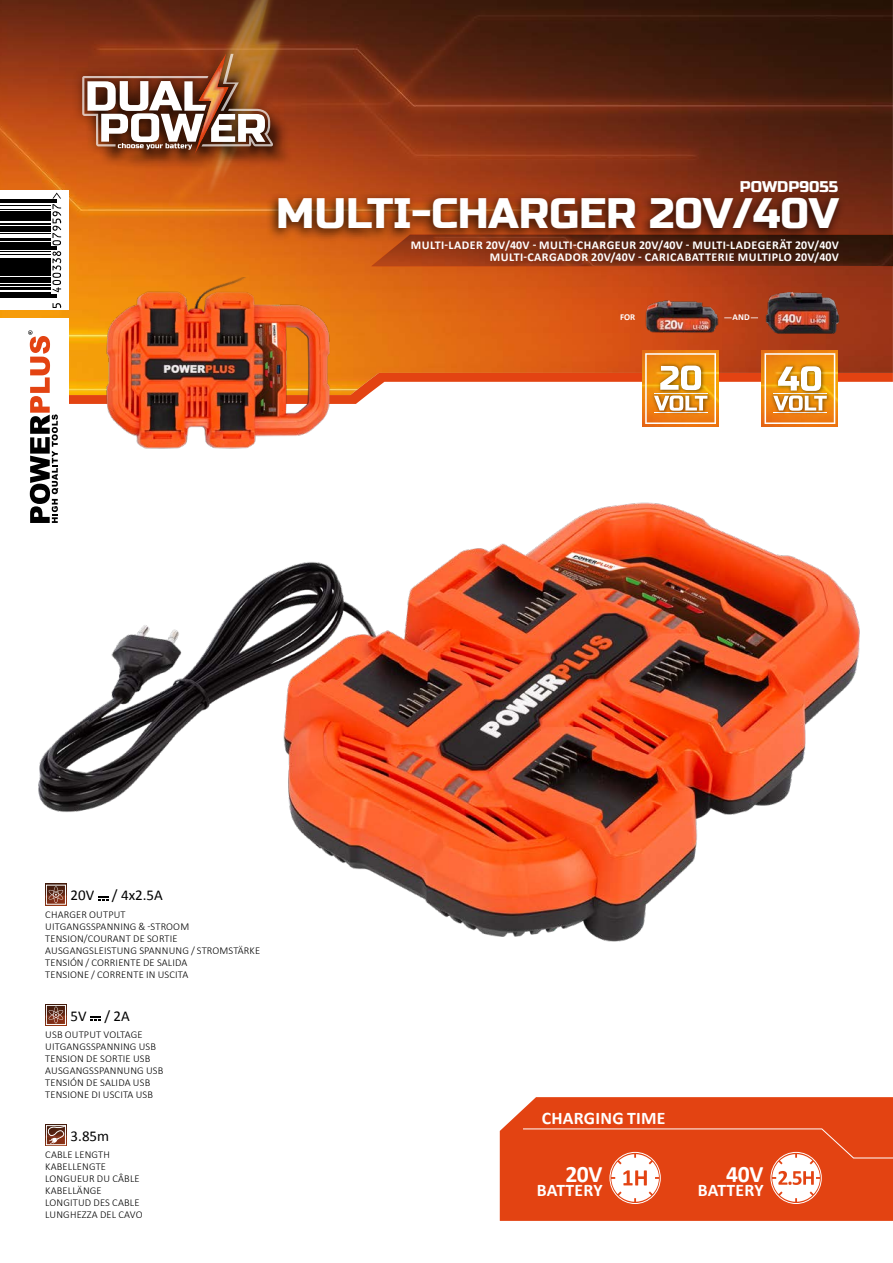
<style>
.page{position:relative;width:893px;height:1263px;background:#fff}
.page>*{position:absolute;margin:0;border:0;box-sizing:border-box;transform-origin:0 0}
.t1{font:42.45px "Russo One";color:#fff}
.t2{font:700 23.7px "Calibri";letter-spacing:-.015em;color:#fff}
.t3{font:700 17.7px "Calibri";letter-spacing:.015em;color:#fff}
.t4{font:15.45px "Russo One";color:#fff}
.t5{font:15px "Calibri";color:#000}
.t6{font:700 12px/12px "Calibri";letter-spacing:.04em;color:#fff;text-align:right}
.t7{font:300 10.5px/12px "Calibri";letter-spacing:.015em;color:#000}
.t8{font:700 9px "Calibri";color:#fff}
</style>
<div class="page">
<div style="left:500px;top:1097px;width:393px;height:124px;background:#e34312"></div>
<img style="left:38px;top:502px;width:822px;height:440px">
<img style="left:0;top:0;width:893px;height:395px">
<img style="left:371px;top:235px;width:522px;height:31px">
<div style="left:266px;top:191px;width:580px;height:51px;background:#000;opacity:.75"></div>
<div style="left:0;top:318px;width:69px;height:218px;background:#fff"></div>
<svg style="left:28px;top:330px;width:30px;height:193px"></svg>
<img style="left:161px;top:0;width:175px;height:212px">
<div style="left:85px;top:57px;width:208px;height:115px;background:#000;opacity:.75"></div>
<div style="left:72px;top:44px;width:211px;height:118px;background:#000;opacity:.75"></div>
<img style="left:82px;top:54px;width:191px;height:100px">
<svg style="left:273px;top:881px;width:1px;height:27px"></svg>
<hr style="left:273px;top:908px;width:1px;height:72px;background:#fff">
<img style="left:45px;top:884px;width:4px;height:21px">
<svg style="left:49px;top:881px;width:20px;height:27px"></svg>
<div style="left:46px;top:885px;width:20px;height:19px;border:1px solid #fff"></div>
<svg style="left:98px;top:896px;width:11px;height:4px"></svg>
<img style="left:45px;top:1004px;width:4px;height:22px">
<svg style="left:49px;top:1004px;width:18px;height:22px"></svg>
<div style="left:46px;top:1005px;width:20px;height:20px;border:1px solid #fff"></div>
<svg style="left:90px;top:1016px;width:11px;height:4px"></svg>
<img style="left:45px;top:1124px;width:3px;height:22px">
<svg style="left:48px;top:1124px;width:19px;height:22px"></svg>
<div style="left:46px;top:1125px;width:20px;height:20px;border:1px solid #fff"></div>
<div style="left:0;top:191px;width:69px;height:119px;background:#fff"></div>
<svg style="left:0;top:192px;width:62px;height:116px"></svg>
<hr style="left:0;top:296px;width:57px;height:1px;background:#000">
<hr style="left:0;top:294px;width:57px;height:1px;background:#000">
<hr style="left:0;top:292px;width:51px;height:1px;background:#000">
<hr style="left:0;top:287px;width:51px;height:2px;background:#000">
<hr style="left:0;top:285px;width:51px;height:1px;background:#000">
<hr style="left:0;top:280px;width:51px;height:3px;background:#000">
<hr style="left:0;top:278px;width:51px;height:1px;background:#000">
<hr style="left:0;top:273px;width:51px;height:3px;background:#000">
<hr style="left:0;top:267px;width:51px;height:4px;background:#000">
<hr style="left:0;top:265px;width:51px;height:1px;background:#000">
<hr style="left:0;top:260px;width:51px;height:4px;background:#000">
<hr style="left:0;top:258px;width:51px;height:1px;background:#000">
<hr style="left:0;top:254px;width:51px;height:1px;background:#000">
<hr style="left:0;top:251px;width:51px;height:1px;background:#000">
<hr style="left:0;top:249px;width:57px;height:1px;background:#000">
<hr style="left:0;top:247px;width:57px;height:1px;background:#000">
<hr style="left:0;top:243px;width:51px;height:3px;background:#000">
<hr style="left:0;top:240px;width:51px;height:1px;background:#000">
<hr style="left:0;top:238px;width:51px;height:1px;background:#000">
<hr style="left:0;top:233px;width:51px;height:1px;background:#000">
<hr style="left:0;top:228px;width:51px;height:3px;background:#000">
<hr style="left:0;top:226px;width:51px;height:1px;background:#000">
<hr style="left:0;top:223px;width:51px;height:1px;background:#000">
<hr style="left:0;top:218px;width:51px;height:3px;background:#000">
<hr style="left:0;top:214px;width:51px;height:3px;background:#000">
<hr style="left:0;top:212px;width:51px;height:1px;background:#000">
<hr style="left:0;top:209px;width:51px;height:1px;background:#000">
<hr style="left:0;top:205px;width:51px;height:1px;background:#000">
<hr style="left:0;top:201px;width:57px;height:1px;background:#000">
<hr style="left:0;top:199px;width:57px;height:1px;background:#000">
<svg style="left:52px;top:303px;width:9px;height:5px"></svg>
<svg style="left:52px;top:251px;width:9px;height:41px"></svg>
<svg style="left:52px;top:193px;width:9px;height:52px"></svg>
<img style="left:757px;top:285px;width:91px;height:55px">
<img style="left:630px;top:293px;width:104px;height:51px">
<img style="left:98px;top:277px;width:239px;height:172px">
<img style="left:642px;top:351px;width:77px;height:76px">
<svg style="left:645px;top:353px;width:71px;height:71px"></svg>
<img style="left:762px;top:351px;width:76px;height:76px">
<svg style="left:764px;top:353px;width:71px;height:71px"></svg>
<svg style="left:522px;top:1128px;width:371px;height:74px;background:#e65c32"></svg>
<h3 class="t4" style="left:740px;top:177px;width:100px">POWDP9055</h3>
<h1 class="t1" style="left:276px;top:189px;width:564px">MULTI-CHARGER 20V/40V</h1>
<p class="t6" style="left:411px;top:239px;width:429px">MULTI-LADER 20V/40V - MULTI-CHARGEUR 20V/40V - MULTI-LADEGERÄT 20V/40V<br>MULTI-CARGADOR 20V/40V - CARICABATTERIE MULTIPLO 20V/40V</p>
<p class="t8" style="left:620px;top:312px;width:17px">FOR</p>
<p class="t8" style="left:733px;top:312px;width:19px">AND</p>
<h3 class="t5" style="left:71px;top:886px;width:94px">20V / 4x2.5A</h3>
<p class="t7" style="left:45px;top:908px;width:216px">CHARGER OUTPUT<br>UITGANGSSPANNING &amp; -STROOM<br>TENSION/COURANT DE SORTIE<br>AUSGANGSLEISTUNG SPANNUNG / STROMSTÄRKE<br>TENSIÓN / CORRIENTE DE SALIDA<br>TENSIONE / CORRENTE IN USCITA</p>
<h3 class="t5" style="left:71px;top:1006px;width:61px">5V / 2A</h3>
<p class="t7" style="left:45px;top:1028px;width:120px">USB OUTPUT VOLTAGE<br>UITGANGSSPANNING USB<br>TENSION DE SORTIE USB<br>AUSGANGSSPANNUNG USB<br>TENSIÓN DE SALIDA USB<br>TENSIONE DI USCITA USB</p>
<h3 class="t5" style="left:71px;top:1126px;width:40px">3.85m</h3>
<p class="t7" style="left:45px;top:1148px;width:99px">CABLE LENGTH<br>KABELLENGTE<br>LONGUEUR DU CÂBLE<br>KABELLÄNGE<br>LONGITUD DES CABLE<br>LUNGHEZZA DEL CAVO</p>
<h3 class="t3" style="left:542px;top:1106px;width:125px">CHARGING TIME</h3>
<h2 class="t2" style="left:565px;top:1159px;width:39px">20V</h2>
<h3 class="t3" style="left:537px;top:1179px;width:67px">BATTERY</h3>
<h2 class="t2" style="left:726px;top:1159px;width:39px">40V</h2>
<h3 class="t3" style="left:698px;top:1179px;width:67px">BATTERY</h3>
</div>
